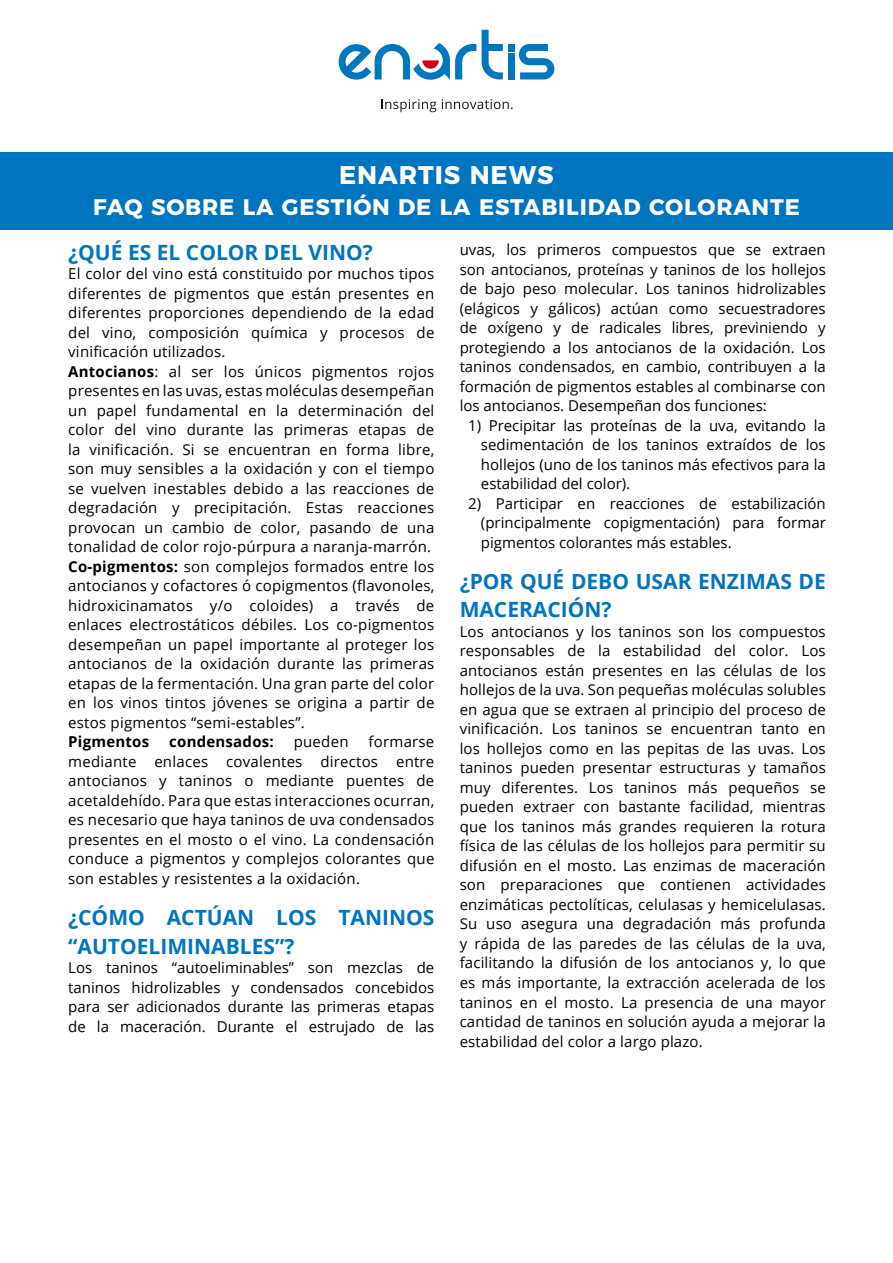
<style>
.page{position:relative;width:893px;height:1263px;background:#fff}
.page>*{position:absolute;margin:0;border:0;box-sizing:border-box;transform-origin:0 0}
.t1{font:700 25.5px "Montserrat";letter-spacing:.035em;color:#fff}
.t2{font:700 22.5px "Montserrat";letter-spacing:.035em;color:#fff}
.t3{font:700 21px/28.5px "Open Sans";color:#0075bf}
.t4{font:15px/19.5px "Open Sans";letter-spacing:.015em;color:#000;text-align:justify}
.t5{font:700 15px "Open Sans";letter-spacing:.015em;color:#000}
.s1{font-weight:700}
</style>
<div class="page">
<div style="left:0;top:152px;width:893px;height:77px;background:#0075bf"></div>
<svg style="left:381px;top:99px;width:55px;height:13px"></svg>
<svg style="left:442px;top:99px;width:71px;height:10px"></svg>
<svg style="left:482px;top:30px;width:21px;height:49px"></svg>
<div style="left:508px;top:53px;width:7px;height:26px;background:#0076bd"></div>
<div style="left:508px;top:44px;width:7px;height:7px;background:#0076bd"></div>
<svg style="left:519px;top:44px;width:35px;height:35px"></svg>
<svg style="left:339px;top:43px;width:137px;height:37px"></svg>
<h1 class="t1" style="left:339px;top:154px;width:216px">ENARTIS NEWS</h1>
<h2 class="t2" style="left:93px;top:188px;width:708px">FAQ SOBRE LA GESTIÓN DE LA ESTABILIDAD COLORANTE</h2>
<h3 class="t3" style="left:68px;top:237px;width:306px">¿QUÉ ES EL COLOR DEL VINO?</h3>
<p class="t4" style="left:68px;top:264px;width:368px;text-align:left">El color del vino está constituido por muchos tipos diferentes de pigmentos que están presentes en diferentes proporciones dependiendo de la edad del vino, composición química y procesos de vinificación utilizados.<br><span class="s1">Antocianos</span>: al ser los únicos pigmentos rojos presentes en las uvas, estas moléculas desempeñan un papel fundamental en la determinación del color del vino durante las primeras etapas de la vinificación. Si se encuentran en forma libre, son muy sensibles a la oxidación y con el tiempo se vuelven inestables debido a las reacciones de degradación y precipitación. Estas reacciones provocan un cambio de color, pasando de una tonalidad de color rojo-púrpura a naranja-marrón.<br><span class="s1">Co-pigmentos:</span> son complejos formados entre los antocianos y cofactores ó copigmentos (flavonoles, hidroxicinamatos y/o coloides) a través de enlaces electrostáticos débiles. Los co-pigmentos desempeñan un papel importante al proteger los antocianos de la oxidación durante las primeras etapas de la fermentación. Una gran parte del color en los vinos tintos jóvenes se origina a partir de estos pigmentos “semi-estables”.</p>
<p class="t5" style="left:68px;top:731px;width:82px">Pigmentos</p>
<p class="t5" style="left:169px;top:731px;width:106px">condensados:</p>
<p class="t4" style="left:294px;top:732px;width:56px">pueden</p>
<p class="t4" style="left:460px;top:240px;width:368px">uvas, los primeros compuestos que se extraen son antocianos, proteínas y taninos de los hollejos de bajo peso molecular. Los taninos hidrolizables (elágicos y gálicos) actúan como secuestradores de oxígeno y de radicales libres, previniendo y protegiendo a los antocianos de la oxidación. Los taninos condensados, en cambio, contribuyen a la formación de pigmentos estables al combinarse con los antocianos. Desempeñan dos funciones:</p>
<p class="t4" style="left:481px;top:415px;width:346px;text-indent:-13px">1) Precipitar las proteínas de la uva, evitando la sedimentación de los taninos extraídos de los hollejos (uno de los taninos más efectivos para la estabilidad del color).</p>
<p class="t4" style="left:481px;top:493px;width:346px;text-indent:-13px">2) Participar en reacciones de estabilización (principalmente copigmentación) para formar pigmentos colorantes más estables.</p>
<h3 class="t3" style="left:460px;top:566px;width:368px">¿POR QUÉ DEBO USAR ENZIMAS DE<br>MACERACIÓN?</h3>
<p class="t4" style="left:460px;top:621px;width:368px">Los antocianos y los taninos son los compuestos responsables de la estabilidad del color. Los antocianos están presentes en las células de los hollejos de la uva. Son pequeñas moléculas solubles en agua que se extraen al principio del proceso de vinificación. Los taninos se encuentran tanto en los hollejos como en las pepitas de las uvas. Los taninos pueden presentar estructuras y tamaños muy diferentes. Los taninos más pequeños se pueden extraer con bastante facilidad, mientras que los taninos más grandes requieren la rotura física de las células de los hollejos para permitir su difusión en el mosto. Las enzimas de maceración son preparaciones que contienen actividades enzimáticas pectolíticas, celulasas y hemicelulasas.<br>Su uso asegura una degradación más profunda y rápida de las paredes de las células de la uva, facilitando la difusión de los antocianos y, lo que es más importante, la extracción acelerada de los taninos en el mosto. La presencia de una mayor cantidad de taninos en solución ayuda a mejorar la estabilidad del color a largo plazo.</p>
<p class="t4" style="left:68px;top:732px;width:368px;text-indent:300px">formarse mediante enlaces covalentes directos entre antocianos y taninos o mediante puentes de acetaldehído. Para que estas interacciones ocurran, es necesario que haya taninos de uva condensados presentes en el mosto o el vino. La condensación conduce a pigmentos y complejos colorantes que son estables y resistentes a la oxidación.</p>
<h3 class="t3" style="left:68px;top:903px;width:368px">¿CÓMO ACTÚAN LOS TANINOS “AUTOELIMINABLES”?</h3>
<p class="t4" style="left:68px;top:957px;width:368px">Los taninos “autoeliminables” son mezclas de taninos hidrolizables y condensados concebidos para ser adicionados durante las primeras etapas de la maceración. Durante el estrujado de las</p>
</div>
